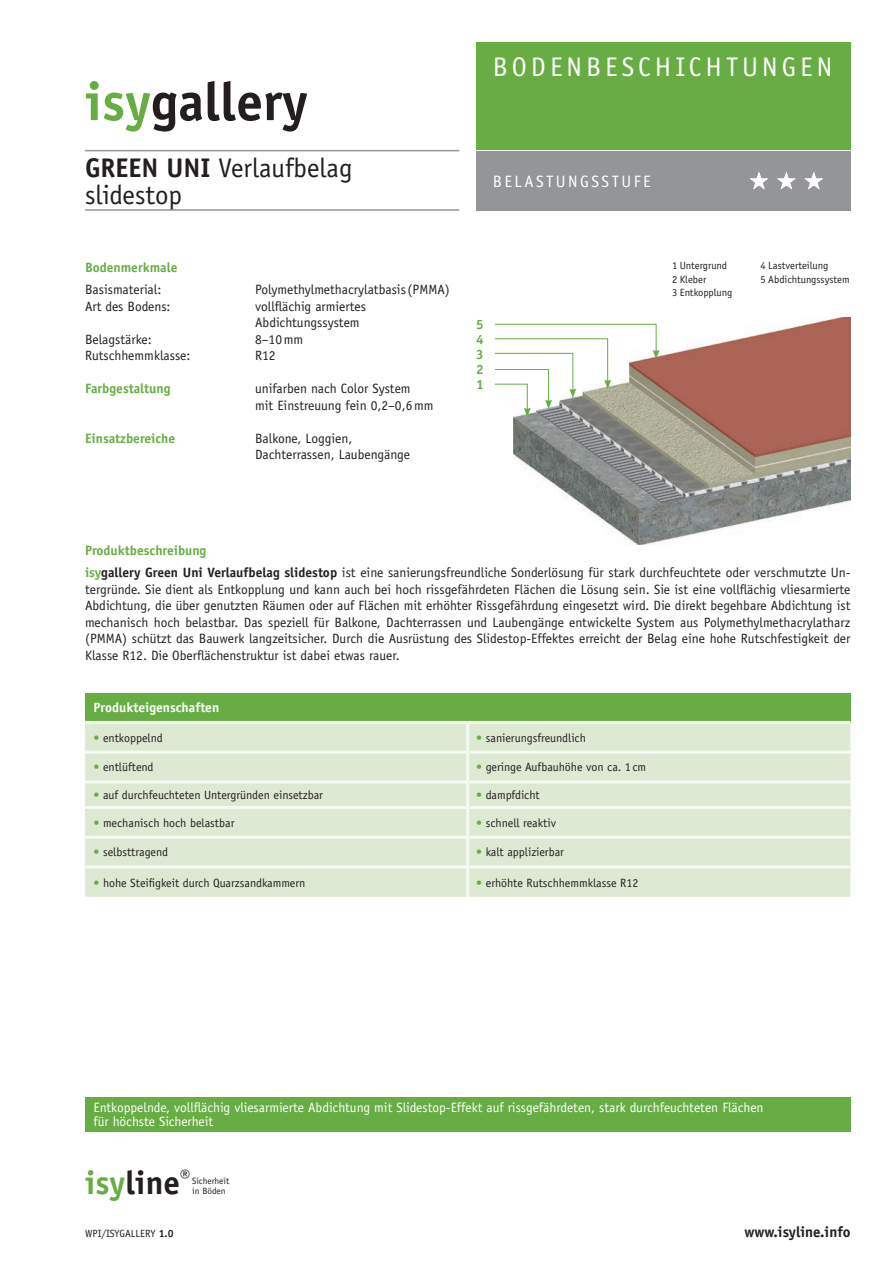
<style>
.page{position:relative;width:893px;height:1263px;background:#fff}
.page>*{position:absolute;margin:0;border:0;box-sizing:border-box;transform-origin:0 0}
.t1{font:700 54px "Officina Sans Std";color:#231f20}
.t2{font:27px/27px "Officina Sans Std";color:#231f20}
.t3{font:27px "Officina Sans Std";letter-spacing:.15em;color:#fff}
.t4{font:16.5px "Officina Sans Std";letter-spacing:.15em;color:#fff}
.t5{font:700 15px "Officina Sans Std";color:#231f20}
.t6{font:13.5px/16.5px "Officina Sans Std";color:#231f20}
.t7{font:13.5px/13.5px "Officina Sans Std";color:#fff}
.t8{font:700 13.5px "Officina Sans Std";color:#67ad44}
.t9{font:700 13.5px "Officina Sans Std";color:#fff}
.t10{font:12px "Officina Sans Std";color:#231f20}
.t11{font:12px "Officina Sans Std";letter-spacing:-.02em;color:#231f20}
.t12{font:10.5px/13.5px "Officina Sans Std";color:#231f20}
.t13{font:9.15px/9.8px "Officina Sans Std";color:#231f20}
.s1{color:#67ad44}
.s2{font-weight:700}
.s3{font-weight:700;color:#67ad44}
.s4{font-weight:700;font-size:33px;color:#67ad44}
.s5{font-weight:700;font-size:33px}
.s6{font-size:19.2px}
</style>
<div class="page">
<div style="left:476px;top:43px;width:374px;height:107px;background:#67ad44"></div>
<div style="left:85px;top:693px;width:765px;height:29px;background:#67ad44"></div>
<div style="left:85px;top:724px;width:765px;height:173px;background:#dde9d2"></div>
<hr style="left:85px;top:721px;width:383px;height:3px;background:#f5faf3">
<hr style="left:468px;top:721px;width:382px;height:3px;background:#f5faf3">
<hr style="left:466px;top:724px;width:3px;height:27px;background:#f5faf3">
<hr style="left:85px;top:751px;width:383px;height:3px;background:#f5faf3">
<hr style="left:468px;top:751px;width:382px;height:3px;background:#f5faf3">
<hr style="left:466px;top:754px;width:3px;height:26px;background:#f5faf3">
<hr style="left:85px;top:780px;width:383px;height:3px;background:#f5faf3">
<hr style="left:468px;top:780px;width:382px;height:3px;background:#f5faf3">
<hr style="left:466px;top:783px;width:3px;height:23px;background:#f5faf3">
<hr style="left:85px;top:806px;width:383px;height:3px;background:#f5faf3">
<hr style="left:468px;top:806px;width:382px;height:3px;background:#f5faf3">
<hr style="left:466px;top:809px;width:3px;height:27px;background:#f5faf3">
<hr style="left:85px;top:836px;width:383px;height:3px;background:#f5faf3">
<hr style="left:468px;top:836px;width:382px;height:3px;background:#f5faf3">
<hr style="left:466px;top:839px;width:3px;height:26px;background:#f5faf3">
<hr style="left:85px;top:865px;width:383px;height:3px;background:#f5faf3">
<hr style="left:468px;top:865px;width:382px;height:3px;background:#f5faf3">
<hr style="left:466px;top:868px;width:3px;height:29px;background:#f5faf3">
<div style="left:476px;top:151px;width:374px;height:60px;background:#939598"></div>
<hr style="left:85px;top:150px;width:374px;height:1px;background:#939598">
<hr style="left:85px;top:209px;width:374px;height:2px;background:#939598">
<svg style="left:749px;top:172px;width:20px;height:18px"></svg>
<svg style="left:777px;top:172px;width:19px;height:18px"></svg>
<svg style="left:804px;top:172px;width:19px;height:18px"></svg>
<div style="left:85px;top:1097px;width:765px;height:34px;background:#67ad44"></div>
<img style="left:513px;top:317px;width:337px;height:228px">
<svg style="left:494px;top:323px;width:166px;height:94px"></svg>
<h1 class="t1" style="left:85px;top:68px;width:225px"><span class="s1">isy</span>gallery</h1>
<h2 class="t2" style="left:85px;top:154px;width:269px"><span class="s2">GREEN UNI</span> Verlaufbelag slidestop</h2>
<p class="t8" style="left:85px;top:258px;width:94px">Bodenmerkmale</p>
<p class="t6" style="left:85px;top:281px;width:78px">Basismaterial:</p>
<p class="t6" style="left:255px;top:281px;width:196px">Polymethylmethacrylatbasis(PMMA)</p>
<p class="t6" style="left:85px;top:298px;width:87px">Art des Bodens:</p>
<p class="t6" style="left:255px;top:298px;width:112px">vollflächig armiertes<br>Abdichtungssystem</p>
<p class="t6" style="left:85px;top:331px;width:68px">Belagstärke:</p>
<p class="t6" style="left:255px;top:331px;width:50px">8–10mm</p>
<p class="t6" style="left:85px;top:347px;width:107px">Rutschhemmklasse:</p>
<p class="t6" style="left:255px;top:347px;width:22px">R12</p>
<p class="t8" style="left:85px;top:380px;width:87px">Farbgestaltung</p>
<p class="t6" style="left:255px;top:380px;width:180px">unifarben nach Color System<br>mit Einstreuung fein 0,2–0,6mm</p>
<p class="t8" style="left:85px;top:429px;width:92px">Einsatzbereiche</p>
<p class="t6" style="left:255px;top:430px;width:156px">Balkone, Loggien,<br>Dachterrassen, Laubengänge</p>
<h2 class="t3" style="left:493px;top:51px;width:341px">BODENBESCHICHTUNGEN</h2>
<p class="t4" style="left:493px;top:172px;width:160px">BELASTUNGSSTUFE</p>
<p class="t8" style="left:476px;top:316px;width:9px">5</p>
<p class="t8" style="left:476px;top:346px;width:9px">3</p>
<p class="t8" style="left:476px;top:331px;width:9px">4</p>
<p class="t8" style="left:476px;top:361px;width:9px">2</p>
<p class="t8" style="left:476px;top:376px;width:9px">1</p>
<p class="t12" style="left:672px;top:259px;width:62px">1 Untergrund<br>2 Kleber<br>3 Entkopplung</p>
<p class="t12" style="left:761px;top:259px;width:90px">4 Lastverteilung<br>5 Abdichtungssystem</p>
<p class="t6" style="left:85px;top:539px;width:767px;line-height:22.5px"><span class="s3">Produktbeschreibung<br>isy</span><span class="s2">gallery Green Uni Verlaufbelag slidestop</span> ist eine sanierungsfreundliche Sonderlösung für stark durchfeuchtete oder verschmutzte Un-</p>
<p class="t6" style="left:85px;top:581px;width:767px;text-align:justify">tergründe. Sie dient als Entkopplung und kann auch bei hoch rissgefährdeten Flächen die Lösung sein. Sie ist eine vollflächig vliesarmierte Abdichtung, die über genutzten Räumen oder auf Flächen mit erhöhter Rissgefährdung eingesetzt wird. Die direkt begehbare Abdichtung ist mechanisch hoch belastbar. Das speziell für Balkone, Dachterrassen und Laubengänge entwickelte System aus Polymethylmethacrylatharz (PMMA) schützt das Bauwerk langzeitsicher. Durch die Ausrüstung des Slidestop-Effektes erreicht der Belag eine hohe Rutschfestigkeit der Klasse R12. Die Oberflächenstruktur ist dabei etwas rauer.</p>
<p class="t9" style="left:94px;top:699px;width:127px">Produkteigenschaften</p>
<p class="t10" style="left:94px;top:730px;width:71px"><span class="s1">•</span> entkoppelnd</p>
<p class="t10" style="left:476px;top:730px;width:111px"><span class="s1">•</span> sanierungsfreundlich</p>
<p class="t10" style="left:94px;top:760px;width:62px"><span class="s1">•</span> entlüftend</p>
<p class="t10" style="left:476px;top:760px;width:171px"><span class="s1">•</span> geringe Aufbauhöhe von ca. 1cm</p>
<p class="t10" style="left:94px;top:788px;width:231px"><span class="s1">•</span> auf durchfeuchteten Untergründen einsetzbar</p>
<p class="t11" style="left:476px;top:788px;width:65px"><span class="s1">•</span> dampfdicht</p>
<p class="t10" style="left:94px;top:816px;width:142px"><span class="s1">•</span> mechanisch hoch belastbar</p>
<p class="t10" style="left:476px;top:816px;width:81px"><span class="s1">•</span> schnell reaktiv</p>
<p class="t10" style="left:94px;top:845px;width:76px"><span class="s1">•</span> selbsttragend</p>
<p class="t10" style="left:476px;top:845px;width:89px"><span class="s1">•</span> kalt applizierbar</p>
<p class="t10" style="left:94px;top:876px;width:213px"><span class="s1">•</span> hohe Steifigkeit durch Quarzsandkammern</p>
<p class="t10" style="left:476px;top:876px;width:164px"><span class="s1">•</span> erhöhte Rutschhemmklasse R12</p>
<p class="t7" style="left:94px;top:1101px;width:671px">Entkoppelnde, vollflächig vliesarmierte Abdichtung mit Slidestop-Effekt auf rissgefährdeten, stark durchfeuchteten Flächen für höchste Sicherheit</p>
<p class="t13" style="left:192px;top:1176px;width:38px;text-indent:-107px"><span class="s4">isy</span><span class="s5">line</span><span class="s6">®</span> Sicherheit in Böden</p>
<p class="t12" style="left:85px;top:1227px;width:90px">WPI/ISYGALLERY <span class="s2">1.0</span></p>
<p class="t5" style="left:745px;top:1223px;width:107px">www.isyline.info</p>
</div>
